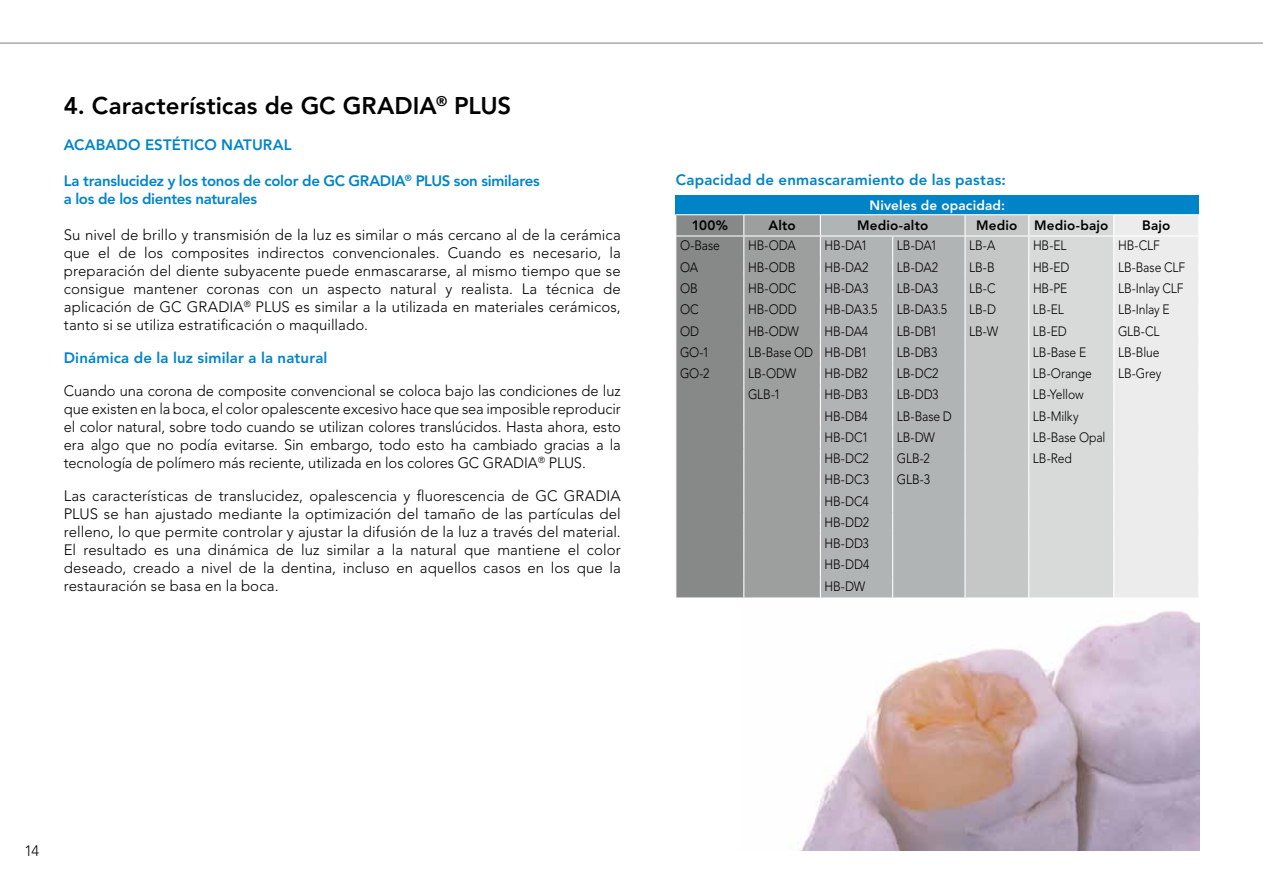
<style>
.page{position:relative;width:1263px;height:893px;background:#fff}
.page>*{position:absolute;margin:0;border:0;box-sizing:border-box;transform-origin:0 0}
.t1{font:800 24px "Avenir LT Pro";color:#000}
.t2{font:300 15px/18px "Avenir LT Pro";letter-spacing:.005em;color:#000;text-align:justify}
.t3{font:800 15px "Avenir LT Pro";letter-spacing:.005em;color:#0084c8}
.t4{font:800 15px/18px "Avenir LT Pro";letter-spacing:-.02em;color:#0084c8}
.t5{font:300 13.5px/21.3px "Avenir LT Pro";letter-spacing:-.01em;color:#000;text-align:justify;scale:.9 1}
.t6{font:800 13.5px "Avenir LT Pro";letter-spacing:.015em;color:#000}
.t7{font:800 13.5px "Avenir LT Pro";letter-spacing:.015em;color:#fff}
</style>
<div class="page">
<hr style="left:0;top:43px;width:1263px;height:1px;background:#878988">
<img style="left:739px;top:597px;width:460px;height:253px">
<div style="left:676px;top:195px;width:523px;height:20px;background:#0084c8"></div>
<div style="left:821px;top:215px;width:143px;height:382px;background:#b1b4b4"></div>
<svg style="left:676px;top:215px;width:145px;height:382px;background:#949695"></svg>
<hr style="left:675px;top:214px;width:69px;height:1px;background:#fff">
<hr style="left:744px;top:214px;width:76px;height:1px;background:#fff">
<hr style="left:820px;top:214px;width:73px;height:1px;background:#fff">
<hr style="left:893px;top:214px;width:72px;height:1px;background:#fff">
<hr style="left:965px;top:214px;width:64px;height:1px;background:#fff">
<hr style="left:1029px;top:214px;width:85px;height:1px;background:#fff">
<hr style="left:1114px;top:214px;width:85px;height:1px;background:#fff">
<svg style="left:892px;top:237px;width:1px;height:360px"></svg>
<svg style="left:964px;top:215px;width:234px;height:382px;background:#dadbdb"></svg>
<hr style="left:675px;top:235px;width:69px;height:2px;background:#fff">
<hr style="left:744px;top:235px;width:76px;height:2px;background:#fff">
<hr style="left:965px;top:235px;width:64px;height:2px;background:#fff">
<hr style="left:1029px;top:235px;width:85px;height:2px;background:#fff">
<hr style="left:1114px;top:235px;width:85px;height:2px;background:#fff">
<hr style="left:820px;top:235px;width:73px;height:2px;background:#fff">
<hr style="left:893px;top:235px;width:72px;height:2px;background:#fff">
<h1 class="t1" style="left:64px;top:91px;width:449px">4. Características de GC GRADIA<sup>®</sup> PLUS</h1>
<p class="t3" style="left:64px;top:135px;width:229px">ACABADO ESTÉTICO NATURAL</p>
<p class="t4" style="left:64px;top:171px;width:478px">La translucidez y los tonos de color de GC GRADIA<sup>®</sup> PLUS son similares a los de los dientes naturales</p>
<p class="t2" style="left:64px;top:225px;width:559px">Su nivel de brillo y transmisión de la luz es similar o más cercano al de la cerámica que el de los composites indirectos convencionales. Cuando es necesario, la preparación del diente subyacente puede enmascararse, al mismo tiempo que se consigue mantener coronas con un aspecto natural y realista. La técnica de aplicación de GC GRADIA<sup>®</sup> PLUS es similar a la utilizada en materiales cerámicos, tanto si se utiliza estratificación o maquillado.</p>
<p class="t3" style="left:64px;top:348px;width:265px">Dinámica de la luz similar a la natural</p>
<p class="t2" style="left:64px;top:381px;width:559px">Cuando una corona de composite convencional se coloca bajo las condiciones de luz que existen en la boca, el color opalescente excesivo hace que sea imposible reproducir el color natural, sobre todo cuando se utilizan colores translúcidos. Hasta ahora, esto era algo que no podía evitarse. Sin embargo, todo esto ha cambiado gracias a la tecnología de polímero más reciente, utilizada en los colores GC GRADIA<sup>®</sup> PLUS.</p>
<p class="t2" style="left:64px;top:486px;width:559px">Las características de translucidez, opalescencia y fluorescencia de GC GRADIA PLUS se han ajustado mediante la optimización del tamaño de las partículas del relleno, lo que permite controlar y ajustar la difusión de la luz a través del material.<br>El resultado es una dinámica de luz similar a la natural que mantiene el color deseado, creado a nivel de la dentina, incluso en aquellos casos en los que la restauración se basa en la boca.</p>
<p class="t3" style="left:676px;top:171px;width:331px">Capacidad de enmascaramiento de las pastas:</p>
<p class="t7" style="left:869px;top:197px;width:137px">Niveles de opacidad:</p>
<p class="t6" style="left:692px;top:218px;width:38px">100%</p>
<p class="t6" style="left:768px;top:218px;width:29px">Alto</p>
<p class="t6" style="left:857px;top:218px;width:73px">Medio-alto</p>
<p class="t6" style="left:976px;top:218px;width:134px">Medio Medio-bajo</p>
<p class="t6" style="left:1142px;top:218px;width:30px">Bajo</p>
<p class="t5" style="left:680px;top:235px;width:46px">O-Base</p>
<p class="t5" style="left:748px;top:235px;width:54px">HB-ODA</p>
<p class="t5" style="left:825px;top:235px;width:49px">HB-DA1</p>
<p class="t5" style="left:897px;top:235px;width:46px">LB-DA1</p>
<p class="t5" style="left:969px;top:235px;width:31px">LB-A</p>
<p class="t5" style="left:1033px;top:235px;width:39px">HB-EL</p>
<p class="t5" style="left:1118px;top:235px;width:48px">HB-CLF</p>
<p class="t5" style="left:680px;top:256px;width:22px">OA</p>
<p class="t5" style="left:748px;top:256px;width:54px">HB-ODB</p>
<p class="t5" style="left:825px;top:256px;width:50px">HB-DA2</p>
<p class="t5" style="left:897px;top:256px;width:47px">LB-DA2</p>
<p class="t5" style="left:969px;top:256px;width:30px">LB-B</p>
<p class="t5" style="left:1033px;top:256px;width:42px">HB-ED</p>
<p class="t5" style="left:1118px;top:256px;width:76px">LB-Base CLF</p>
<p class="t5" style="left:680px;top:278px;width:21px">OB</p>
<p class="t5" style="left:748px;top:278px;width:55px">HB-ODC</p>
<p class="t5" style="left:825px;top:278px;width:50px">HB-DA3</p>
<p class="t5" style="left:897px;top:278px;width:47px">LB-DA3</p>
<p class="t5" style="left:969px;top:278px;width:31px">LB-C</p>
<p class="t5" style="left:1033px;top:278px;width:40px">HB-PE</p>
<p class="t5" style="left:1118px;top:278px;width:74px">LB-Inlay CLF</p>
<p class="t5" style="left:680px;top:299px;width:22px">OC</p>
<p class="t5" style="left:748px;top:299px;width:56px">HB-ODD</p>
<p class="t5" style="left:825px;top:299px;width:60px">HB-DA3.5</p>
<p class="t5" style="left:897px;top:299px;width:57px">LB-DA3.5</p>
<p class="t5" style="left:969px;top:299px;width:31px">LB-D</p>
<p class="t5" style="left:1033px;top:299px;width:36px">LB-EL</p>
<p class="t5" style="left:1118px;top:299px;width:59px">LB-Inlay E</p>
<p class="t5" style="left:680px;top:320px;width:23px">OD</p>
<p class="t5" style="left:748px;top:320px;width:58px">HB-ODW</p>
<p class="t5" style="left:825px;top:320px;width:50px">HB-DA4</p>
<p class="t5" style="left:897px;top:320px;width:46px">LB-DB1</p>
<p class="t5" style="left:969px;top:320px;width:34px">LB-W</p>
<p class="t5" style="left:1033px;top:320px;width:39px">LB-ED</p>
<p class="t5" style="left:1118px;top:320px;width:48px">GLB-CL</p>
<p class="t5" style="left:680px;top:341px;width:34px">GO-1</p>
<p class="t5" style="left:748px;top:341px;width:134px">LB-Base OD HB-DB1</p>
<p class="t5" style="left:897px;top:341px;width:47px">LB-DB3</p>
<p class="t5" style="left:1033px;top:341px;width:61px">LB-Base E</p>
<p class="t5" style="left:1118px;top:341px;width:48px">LB-Blue</p>
<p class="t5" style="left:680px;top:363px;width:34px">GO-2</p>
<p class="t5" style="left:748px;top:363px;width:55px">LB-ODW</p>
<p class="t5" style="left:824px;top:363px;width:49px">HB-DB2</p>
<p class="t5" style="left:897px;top:363px;width:48px">LB-DC2</p>
<p class="t5" style="left:1033px;top:363px;width:67px">LB-Orange</p>
<p class="t5" style="left:1118px;top:363px;width:50px">LB-Grey</p>
<p class="t5" style="left:748px;top:384px;width:37px">GLB-1</p>
<p class="t5" style="left:824px;top:384px;width:49px">HB-DB3</p>
<p class="t5" style="left:897px;top:384px;width:48px">LB-DD3</p>
<p class="t5" style="left:1033px;top:384px;width:58px">LB-Yellow</p>
<p class="t5" style="left:824px;top:405px;width:50px">HB-DB4</p>
<p class="t5" style="left:897px;top:405px;width:63px">LB-Base D</p>
<p class="t5" style="left:1033px;top:405px;width:52px">LB-Milky</p>
<p class="t5" style="left:824px;top:427px;width:50px">HB-DC1</p>
<p class="t5" style="left:897px;top:427px;width:44px">LB-DW</p>
<p class="t5" style="left:1033px;top:427px;width:82px">LB-Base Opal</p>
<p class="t5" style="left:824px;top:448px;width:51px">HB-DC2</p>
<p class="t5" style="left:897px;top:448px;width:38px">GLB-2</p>
<p class="t5" style="left:1033px;top:448px;width:45px">LB-Red</p>
<p class="t5" style="left:824px;top:469px;width:51px">HB-DC3</p>
<p class="t5" style="left:897px;top:469px;width:38px">GLB-3</p>
<p class="t5" style="left:824px;top:490px;width:51px">HB-DC4<br>HB-DD2<br>HB-DD3<br>HB-DD4<br>HB-DW</p>
<p class="t2" style="left:24px;top:842px;width:16px">14</p>
</div>
